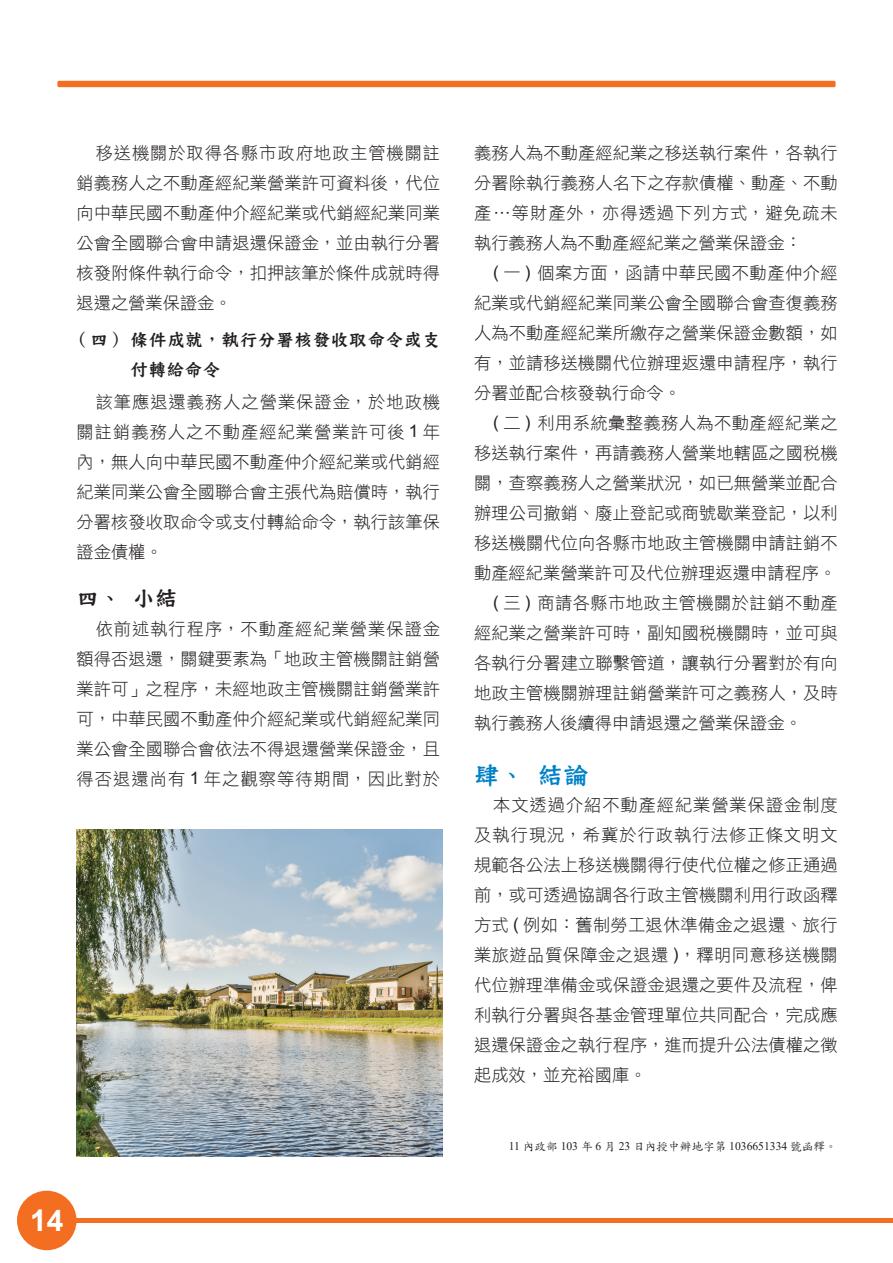
<style>
.page{position:relative;width:893px;height:1263px;background:#fff}
.page>*{position:absolute;margin:0;border:0;box-sizing:border-box;transform-origin:0 0}
.t1{font:700 30px "Arial";color:#fff}
.NEW內文標1{font:25.5px "DF Zong Kai W7 WIN BF";color:#0082c8}
.NEW內文次標2{font:22.5px "DF Zong Kai W7 WIN BF";color:#231f20}
.NEW內文次標3{font:18px/30px "DF Zong Kai W7 WIN BF";letter-spacing:.015em;color:#231f20}
.NEW內文{font:17.25px/30px "DF Hei Lt HK BF";letter-spacing:.005em;color:#231f20;text-align:justify}
.註解1-9{font:11.7px "Times New Roman";color:#231f20}
.s1{font-family:"Arial"}
.s2{font-family:"DF Kai Shu Md HK BF"}
</style>
<div class="page">
<hr style="left:43px;top:1218px;width:850px;height:4px;background:#f36e21">
<div style="left:17px;top:1191px;width:60px;height:59px;background:#f36e21;border-radius:50%"></div>
<div style="left:57px;top:81px;width:779px;height:6px;background:#f36e21"></div>
<img style="left:76px;top:829px;width:366px;height:327px">
<p class="NEW內文" style="left:77px;top:138px;width:365px;text-indent:19px">移送機關於取得各縣市政府地政主管機關註銷義務人之不動產經紀業營業許可資料後，代位向中華民國不動產仲介經紀業或代銷經紀業同業公會全國聯合會申請退還保證金，並由執行分署核發附條件執行命令，扣押該筆於條件成就時得退還之營業保證金。</p>
<p class="NEW內文次標3" style="left:131px;top:324px;width:311px;text-indent:-54px">( 四 ) 條件成就，執行分署核發收取命令或支付轉給命令</p>
<p class="NEW內文" style="left:77px;top:387px;width:365px;text-indent:19px">該筆應退還義務人之營業保證金，於地政機關註銷義務人之不動產經紀業營業許可後 <span class="s1">1</span> 年內，無人向中華民國不動產仲介經紀業或代銷經紀業同業公會全國聯合會主張代為賠償時，執行分署核發收取命令或支付轉給命令，執行該筆保證金債權。</p>
<p class="NEW內文次標2" style="left:77px;top:587px;width:103px">四、 小結</p>
<p class="NEW內文" style="left:77px;top:614px;width:365px;text-indent:19px">依前述執行程序，不動產經紀業營業保證金額得否退還，關鍵要素為「地政主管機關註銷營業許可」之程序，未經地政主管機關註銷營業許可，中華民國不動產仲介經紀業或代銷經紀業同業公會全國聯合會依法不得退還營業保證金，且得否退還尚有 <span class="s1">1</span> 年之觀察等待期間，因此對於</p>
<h1 class="t1" style="left:30px;top:1201px;width:35px">14</h1>
<p class="NEW內文" style="left:474px;top:138px;width:365px">義務人為不動產經紀業之移送執行案件，各執行分署除執行義務人名下之存款債權、動產、不動產…等財產外，亦得透過下列方式，避免疏未執行義務人為不動產經紀業之營業保證金：</p>
<p class="NEW內文" style="left:474px;top:258px;width:365px;text-indent:19px"><span class="s1">(</span> 一 <span class="s1">)</span> 個案方面，函請中華民國不動產仲介經紀業或代銷經紀業同業公會全國聯合會查復義務人為不動產經紀業所繳存之營業保證金數額，如有，並請移送機關代位辦理返還申請程序，執行分署並配合核發執行命令。</p>
<p class="NEW內文" style="left:474px;top:408px;width:365px;text-indent:19px"><span class="s1">(</span> 二 <span class="s1">)</span> 利用系統彙整義務人為不動產經紀業之移送執行案件，再請義務人營業地轄區之國稅機關，查察義務人之營業狀況，如已無營業並配合辦理公司撤銷、廢止登記或商號歇業登記，以利移送機關代位向各縣市地政主管機關申請註銷不動產經紀業營業許可及代位辦理返還申請程序。</p>
<p class="NEW內文" style="left:474px;top:588px;width:365px;text-indent:19px"><span class="s1">(</span> 三 <span class="s1">)</span> 商請各縣市地政主管機關於註銷不動產經紀業之營業許可時，副知國稅機關時，並可與各執行分署建立聯繫管道，讓執行分署對於有向地政主管機關辦理註銷營業許可之義務人，及時執行義務人後續得申請退還之營業保證金。</p>
<p class="NEW內文標1" style="left:474px;top:763px;width:116px">肆、 結論</p>
<p class="NEW內文" style="left:474px;top:789px;width:365px;text-indent:19px">本文透過介紹不動產經紀業營業保證金制度及執行現況，希冀於行政執行法修正條文明文規範各公法上移送機關得行使代位權之修正通過前，或可透過協調各行政主管機關利用行政函釋方式 <span class="s1">(</span> 例如：舊制勞工退休準備金之退還、旅行業旅遊品質保障金之退還 <span class="s1">)</span>，釋明同意移送機關代位辦理準備金或保證金退還之要件及流程，俾利執行分署與各基金管理單位共同配合，完成應退還保證金之執行程序，進而提升公法債權之徵起成效，並充裕國庫。</p>
<p class="註解1-9" style="left:509px;top:1138px;width:329px">11 <span class="s2">內政部</span> 103 <span class="s2">年</span> 6 <span class="s2">月</span> 23 <span class="s2">日內授中辦地字第</span> 1036651334 <span class="s2">號函釋。</span></p>
</div>
